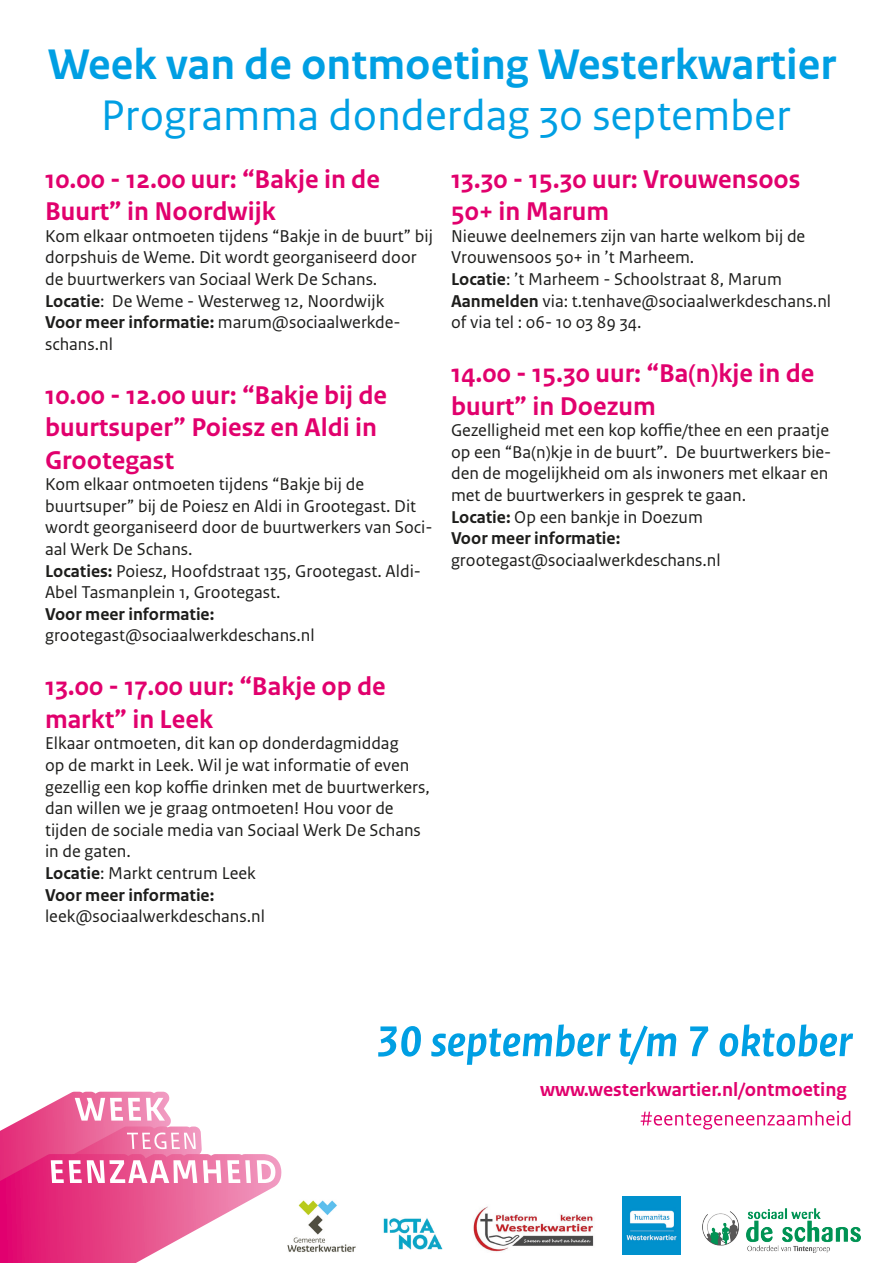
<style>
.page{position:relative;width:893px;height:1263px;background:#fff}
.page>*{position:absolute;margin:0;border:0;box-sizing:border-box;transform-origin:0 0}
.t1{font:700 45px "Rijksoverheid Sans Text";color:#009fe3}
.t2{font:45px "Rijksoverheid Sans Text";color:#009fe3}
.t3{font:700 27px/32.4px "Rijksoverheid Sans Text";color:#e1006d}
.t4{font:700 20.1px "Rijksoverheid Sans Text";color:#e1006d}
.t5{font:18px/21.6px "Rijksoverheid Sans Text";color:#1d1d1b}
.t6{font:700 18px "Rijksoverheid Sans Text";color:#1d1d1b}
.s1{font-weight:700}
</style>
<div class="page">
<svg style="left:641px;top:1111px;width:209px;height:18px"></svg>
<svg style="left:378px;top:1024px;width:475px;height:41px"></svg>
<svg style="left:0;top:1092px;width:281px;height:171px"></svg>
<img style="left:623px;top:1197px;width:57px;height:57px">
<img style="left:702px;top:1208px;width:158px;height:44px">
<img style="left:383px;top:1218px;width:60px;height:32px">
<img style="left:473px;top:1206px;width:121px;height:46px">
<img style="left:287px;top:1200px;width:69px;height:52px">
<p class="t1" style="left:48px;top:39px;width:790px">Week van de ontmoeting Westerkwartier</p>
<p class="t2" style="left:101px;top:89px;width:692px">Programma donderdag 30 september</p>
<p class="t3" style="left:45px;top:163px;width:336px">10.00 - 12.00 uur: “Bakje in de<br>Buurt” in Noordwijk</p>
<p class="t5" style="left:45px;top:225px;width:389px">Kom elkaar ontmoeten tijdens “Bakje in de buurt” bij dorpshuis de Weme. Dit wordt georganiseerd door de buurtwerkers van Sociaal Werk De Schans.</p>
<p class="t5" style="left:45px;top:290px;width:341px"><span class="s1">Locatie</span>: De Weme - Westerweg 12, Noordwijk</p>
<p class="t5" style="left:45px;top:312px;width:357px"><span class="s1">Voor meer informatie:</span> marum@sociaalwerkde&shy;schans.nl</p>
<p class="t3" style="left:45px;top:379px;width:344px">10.00 - 12.00 uur: “Bakje bij de buurtsuper” Poiesz en Aldi in<br>Grootegast</p>
<p class="t5" style="left:45px;top:474px;width:389px">Kom elkaar ontmoeten tijdens “Bakje bij de buurtsuper” bij de Poiesz en Aldi in Grootegast. Dit wordt georganiseerd door de buurtwerkers van Soci&shy;aal Werk De Schans.</p>
<p class="t5" style="left:45px;top:560px;width:377px"><span class="s1">Locaties:</span> Poiesz, Hoofdstraat 135, Grootegast. Aldi-<br>Abel Tasmanplein 1, Grootegast.</p>
<p class="t6" style="left:45px;top:604px;width:171px">Voor meer informatie:</p>
<p class="t5" style="left:45px;top:625px;width:271px">grootegast@sociaalwerkdeschans.nl</p>
<p class="t3" style="left:45px;top:671px;width:342px">13.00 - 17.00 uur: “Bakje op de markt” in Leek</p>
<p class="t5" style="left:45px;top:733px;width:386px">Elkaar ontmoeten, dit kan op donderdagmiddag<br>op de markt in Leek. Wil je wat informatie of even gezellig een kop koffie drinken met de buurtwerkers, dan willen we je graag ontmoeten! Hou voor de tijden de sociale media van Sociaal Werk De Schans in de gaten.</p>
<p class="t5" style="left:45px;top:862px;width:212px"><span class="s1">Locatie</span>: Markt centrum Leek</p>
<p class="t6" style="left:45px;top:884px;width:171px">Voor meer informatie:</p>
<p class="t5" style="left:45px;top:906px;width:221px">leek@sociaalwerkdeschans.nl</p>
<p class="t3" style="left:451px;top:163px;width:351px">13.30 - 15.30 uur: Vrouwensoos<br>50+ in Marum</p>
<p class="t5" style="left:451px;top:225px;width:356px">Nieuwe deelnemers zijn van harte welkom bij de<br>Vrouwensoos 50+ in ’t Marheem.</p>
<p class="t5" style="left:451px;top:268px;width:332px"><span class="s1">Locatie</span>: ’t Marheem - Schoolstraat 8, Marum</p>
<p class="t5" style="left:451px;top:290px;width:382px"><span class="s1">Aanmelden</span> via: t.tenhave@sociaalwerkdeschans.nl of via tel : 06- 10 03 89 34.</p>
<p class="t3" style="left:451px;top:358px;width:365px">14.00 - 15.30 uur: “Ba(n)kje in de buurt” in Doezum</p>
<p class="t5" style="left:451px;top:420px;width:382px">Gezelligheid met een kop koffie/thee en een praatje op een “Ba(n)kje in de buurt”. De buurtwerkers bie&shy;den de mogelijkheid om als inwoners met elkaar en met de buurtwerkers in gesprek te gaan.</p>
<p class="t5" style="left:451px;top:506px;width:253px"><span class="s1">Locatie:</span> Op een bankje in Doezum</p>
<p class="t6" style="left:451px;top:528px;width:171px">Voor meer informatie:</p>
<p class="t5" style="left:451px;top:549px;width:271px">grootegast@sociaalwerkdeschans.nl</p>
<p class="t4" style="left:540px;top:1078px;width:308px">www.westerkwartier.nl/ontmoeting</p>
</div>
